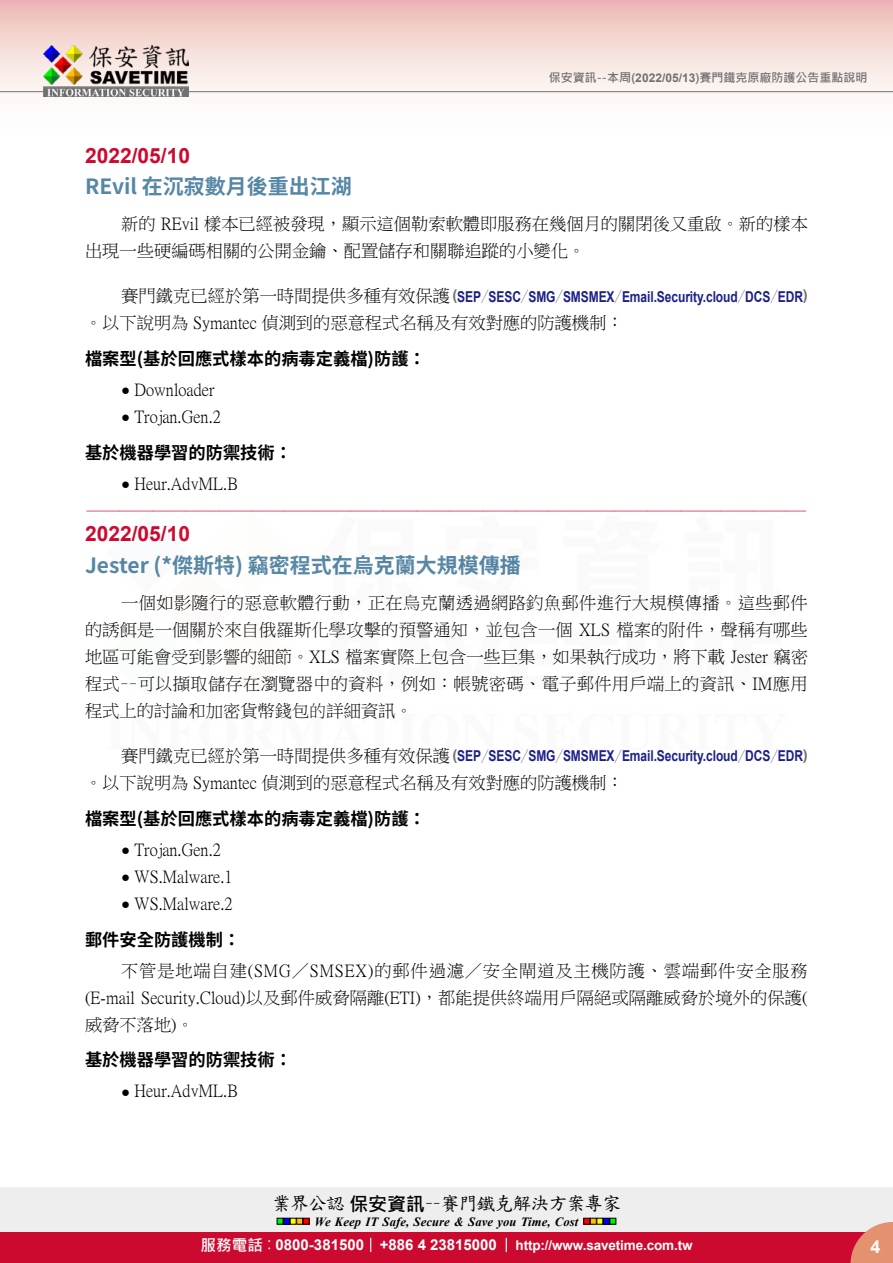
<style>
.page{position:relative;width:893px;height:1263px;background:#fff}
.page>*{position:absolute;margin:0;border:0;box-sizing:border-box;transform-origin:0 0}
.t1{font:700 21px "Source Han Sans TW";color:#5687a5}
.t2{font:700 21px "Arial";color:#cc0a2f}
.t3{font:18.9px "DF Kai Shu SB Estd BF";letter-spacing:-.05em;color:#000}
.t4{font:700 18px "Arial";color:#fff}
.t5{font:17.25px/27px "P Ming Li U";color:#000;text-align:justify}
.t6{font:700 17.25px "Source Han Sans TW";color:#000}
.t7{font:16.5px "DF Kai Shu SB Estd BF";color:#cc0a2f}
.t8{font:700 15px "Arial";letter-spacing:-.005em;color:#1d2088;scale:.8 1}
.t9{font:700 13.5px "Arial";letter-spacing:-.01em;color:#fff}
.t10{font:italic 700 12.6px "Times New Roman";letter-spacing:.005em;color:#000}
.t11{font:700 12px "Microsoft Jheng Hei";color:#727171}
.s1{font-family:"Arial"}
.s2{font-family:"P Ming Li U";font-weight:400;font-size:17.25px;color:#000}
.s3{color:#727171}
.s4{font-family:"Source Han Sans TW";font-weight:800;color:#727171}
.s5{font-family:"Arial";font-size:15px}
.s6{font-family:"DF Li Song Lt WSC BF"}
.s7{font-family:"Microsoft Jheng Hei";font-weight:700}
.s8{font-family:"Microsoft Jheng Hei";font-size:15.6px}
.s9{font-family:"Microsoft Jheng Hei";font-weight:400;font-size:15.6px}
.s10{font-size:15px}
</style>
<div class="page">
<div style="left:0;top:1187px;width:893px;height:49px;background:#eee"></div>
<svg style="left:277px;top:1218px;width:32px;height:6px"></svg>
<svg style="left:584px;top:1218px;width:32px;height:6px"></svg>
<div style="left:0;top:1232px;width:893px;height:31px;background:#cc0a2f"></div>
<svg style="left:850px;top:1222px;width:43px;height:41px"></svg>
<svg style="left:370px;top:1238px;width:1px;height:14px"></svg>
<svg style="left:506px;top:1238px;width:1px;height:14px"></svg>
<div style="left:0;top:0;width:893px;height:141px;background:linear-gradient(to bottom,#efc0bb,#fff)"></div>
<hr style="left:0;top:91px;width:893px;height:1px;background:#727171">
<img style="left:44px;top:46px;width:145px;height:51px">
<p class="t11" style="left:549px;top:70px;width:320px">保安資訊--本周(<span class="s1">2022/05/13</span>)賽門鐵克原廠防護公告重點說明</p>
<p class="t2" style="left:85px;top:140px;width:107px">2022/05/10</p>
<p class="t1" style="left:85px;top:175px;width:268px">REvil 在沉寂數月後重出江湖</p>
<p class="t5" style="left:85px;top:211px;width:724px;text-indent:36px">新的 REvil 樣本已經被發現，顯示這個勒索軟體即服務在幾個月的關閉後又重啟。新的樣本出現一些硬編碼相關的公開金鑰、配置儲存和關聯追蹤的小變化。</p>
<p class="t8" style="left:121px;top:286px;width:860px"><span class="s2">賽門鐵克已經於第一時間提供多種有效保護</span><span class="s3">(</span>SEP<span class="s4">／</span>SESC<span class="s4">／</span>SMG<span class="s4">／</span>SMSMEX<span class="s4">／</span>Email.Security.cloud<span class="s4">／</span>DCS<span class="s4">／</span>EDR<span class="s3">)</span></p>
<p class="t5" style="left:85px;top:310px;width:540px">。以下說明為 Symantec 偵測到的惡意程式名稱及有效對應的防護機制：</p>
<p class="t6" style="left:85px;top:349px;width:342px">檔案型(基於回應式樣本的病毒定義檔)防護：</p>
<p class="t5" style="left:121px;top:376px;width:95px"><span class="s5">●</span> Downloader</p>
<p class="t5" style="left:121px;top:403px;width:101px"><span class="s5">●</span> Trojan.Gen.2</p>
<p class="t6" style="left:85px;top:443px;width:209px">基於機器學習的防禦技術：</p>
<p class="t5" style="left:121px;top:470px;width:118px"><span class="s5">●</span> Heur.AdvML.B</p>
<p class="t7" style="left:86px;top:503px;width:723px">-------------------------------------------------------------------------------------------------------------</p>
<p class="t2" style="left:85px;top:519px;width:107px">2022/05/10</p>
<p class="t1" style="left:85px;top:553px;width:437px">Jester (*傑斯特) 竊密程式在烏克蘭大規模傳播</p>
<p class="t5" style="left:85px;top:589px;width:724px;text-indent:36px">一個如影隨行的惡意軟體行動，正在烏克蘭透過網路釣魚郵件進行大規模傳播。這些郵件的誘餌是一個關於來自俄羅斯化學攻擊的預警通知，並包含一個 XLS 檔案的附件，聲稱有哪些地區可能會受到影響的細節。XLS 檔案實際上包含一些巨集，如果執行成功，將下載 Jester 竊密程式－－可以擷取儲存在瀏覽器中的資料，例如：帳號密碼、電子郵件用戶端上的資訊、IM應用程式上的討論和加密貨幣錢包<span class="s6">的</span>詳細資訊。</p>
<p class="t8" style="left:121px;top:745px;width:860px"><span class="s2">賽門鐵克已經於第一時間提供多種有效保護</span><span class="s3">(</span>SEP<span class="s4">／</span>SESC<span class="s4">／</span>SMG<span class="s4">／</span>SMSMEX<span class="s4">／</span>Email.Security.cloud<span class="s4">／</span>DCS<span class="s4">／</span>EDR<span class="s3">)</span></p>
<p class="t5" style="left:85px;top:769px;width:540px">。以下說明為 Symantec 偵測到的惡意程式名稱及有效對應的防護機制：</p>
<p class="t6" style="left:85px;top:809px;width:342px">檔案型(基於回應式樣本的病毒定義檔)防護：</p>
<p class="t5" style="left:121px;top:836px;width:101px"><span class="s5">●</span> Trojan.Gen.2</p>
<p class="t5" style="left:121px;top:863px;width:113px"><span class="s5">●</span> WS.Malware.1</p>
<p class="t5" style="left:121px;top:890px;width:113px"><span class="s5">●</span> WS.Malware.2</p>
<p class="t6" style="left:85px;top:929px;width:157px">郵件安全防護機制：</p>
<p class="t5" style="left:85px;top:957px;width:724px;text-indent:36px">不管是地端自建(SMG／SMSEX)的郵件過濾／安全閘道及主機防護、雲端郵件安全服務(E-mail Security.Cloud)以及郵件威脅隔離(ETI)，都能提供終端用戶隔絕或隔離威脅於境外的保護(威脅不落地)。</p>
<p class="t6" style="left:85px;top:1050px;width:209px">基於機器學習的防禦技術：</p>
<p class="t5" style="left:121px;top:1077px;width:118px"><span class="s5">●</span> Heur.AdvML.B</p>
<p class="t3" style="left:272px;top:1194px;width:351px">業界公認<span class="s7">保安資訊</span>－－賽門鐵克解決方案專家</p>
<p class="t10" style="left:315px;top:1212px;width:265px">We Keep IT Safe, Secure &amp; Save you Time, Cost</p>
<p class="t9" style="left:200px;top:1235px;width:494px"><span class="s8">服務電話</span><span class="s9">：</span><span class="s10">0800-381500 +886 4 23815000</span> http://www.savetime.com.tw</p>
<p class="t4" style="left:870px;top:1234px;width:12px">4</p>
</div>
